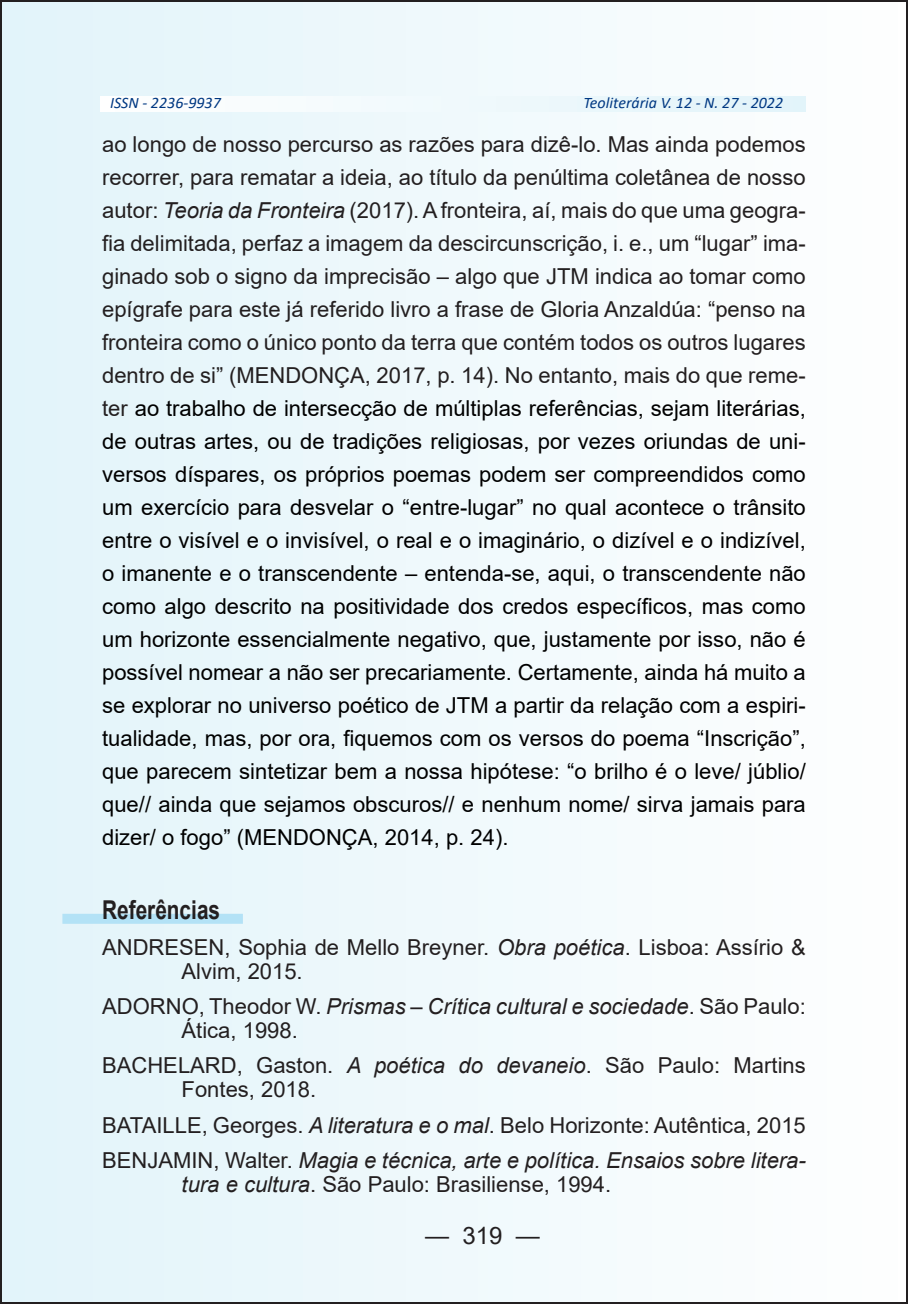
<style>
.page{position:relative;width:908px;height:1304px;background:#fff}
.page>*{position:absolute;margin:0;border:0;box-sizing:border-box;transform-origin:0 0}
.t1{font:700 26px "Arial";color:#231f20;scale:.8 1}
.t2{font:24px "Arial";color:#231f20}
.t3{font:22px/33px "Arial";color:#000;text-align:justify}
.t4{font:22px/24px "Arial";color:#231f20}
.t5{font:italic 22px/35.4px "Arial";color:#231f20}
.t6{font:italic 16px "Calibri";color:#003882}
.s1{color:#231f20}
.s2{font-style:italic;color:#231f20}
.s3{font-style:italic}
.s4{font-style:normal}
</style>
<div class="page">
<div style="left:1px;top:1px;width:905px;height:1302px;background:linear-gradient(to right,#e2f4fa,#fefefe)"></div>
<svg style="left:100px;top:96px;width:705px;height:15px"></svg>
<div style="left:62px;top:914px;width:181px;height:10px;background:#b3e2f6"></div>
<p class="t6" style="left:110px;top:92px;width:112px">ISSN - 2236-9937</p>
<p class="t6" style="left:583px;top:92px;width:201px">Teoliterária V. 12 - N. 27 - 2022</p>
<p class="t3" style="left:102px;top:128px;width:705px"><span class="s1">ao longo de nosso percurso as razões para dizê-lo. Mas ainda podemos recorrer, para rematar a ideia, ao título da penúltima coletânea de nosso autor:</span> <span class="s2">Teoria da Fronteira</span> <span class="s1">(2017). A fronteira, aí, mais do que uma geogra&shy;fia delimitada, perfaz a imagem da descircunscrição, i. e., um “lugar” ima&shy;ginado sob o signo da imprecisão – algo que JTM indica ao tomar como epígrafe para este já referido livro a frase de Gloria Anzaldúa: “penso na fronteira como o único ponto da terra que contém todos os outros lugares dentro de si” (MENDONÇA, 2017, p. 14). No entanto, mais do que reme&shy;ter</span> ao trabalho de intersecção de múltiplas referências, sejam literárias, de outras artes, ou de tradições religiosas, por vezes oriundas de uni&shy;versos díspares, os próprios poemas podem ser compreendidos como um exercício para desvelar o “entre-lugar” no qual acontece o trânsito entre o visível e o invisível, o real e o imaginário, o dizível e o indizível, o imanente e o transcendente – entenda-se, aqui, o transcendente não como algo descrito na positividade dos credos específicos, mas como um horizonte essencialmente negativo, que, justamente por isso, não é possível nomear a não ser precariamente. Certamente, ainda há muito a se explorar no universo poético de JTM a partir da relação com a espiri&shy;tualidade, mas, por ora, fiquemos com os versos do poema “Inscrição”, que parecem sintetizar bem a nossa hipótese: “o brilho é o leve/ júblio/ que// ainda que sejamos obscuros// e nenhum nome/ sirva jamais para dizer/ o fogo” (MENDONÇA, 2014, p. 24).</p>
<p class="t1" style="left:102px;top:892px;width:149px">Referências</p>
<p class="t4" style="left:181px;top:935px;width:625px;text-indent:-79px">ANDRESEN, Sophia de Mello Breyner. <span class="s3">Obra poética</span>. Lisboa: Assírio &amp;<br>Alvim, 2015.</p>
<p class="t4" style="left:181px;top:994px;width:625px;text-indent:-79px">ADORNO, Theodor W. <span class="s3">Prismas – Crítica cultural e sociedade</span>. São Paulo:<br>Ática, 1998.</p>
<p class="t4" style="left:181px;top:1054px;width:625px;text-indent:-79px">BACHELARD, Gaston. <span class="s3">A poética do devaneio</span>. São Paulo: Martins<br>Fontes, 2018.</p>
<p class="t5" style="left:102px;top:1108px;width:705px"><span class="s4">BATAILLE, Georges.</span> A literatura e o mal<span class="s4">. Belo Horizonte: Autêntica, 2015<br>BENJAMIN, Walter.</span> Magia e técnica, arte e política. Ensaios sobre litera-</p>
<p class="t4" style="left:181px;top:1172px;width:431px"><span class="s3">tura e cultura</span>. São Paulo: Brasiliense, 1994.</p>
<p class="t2" style="left:425px;top:1218px;width:116px">— 319 —</p>
</div>
